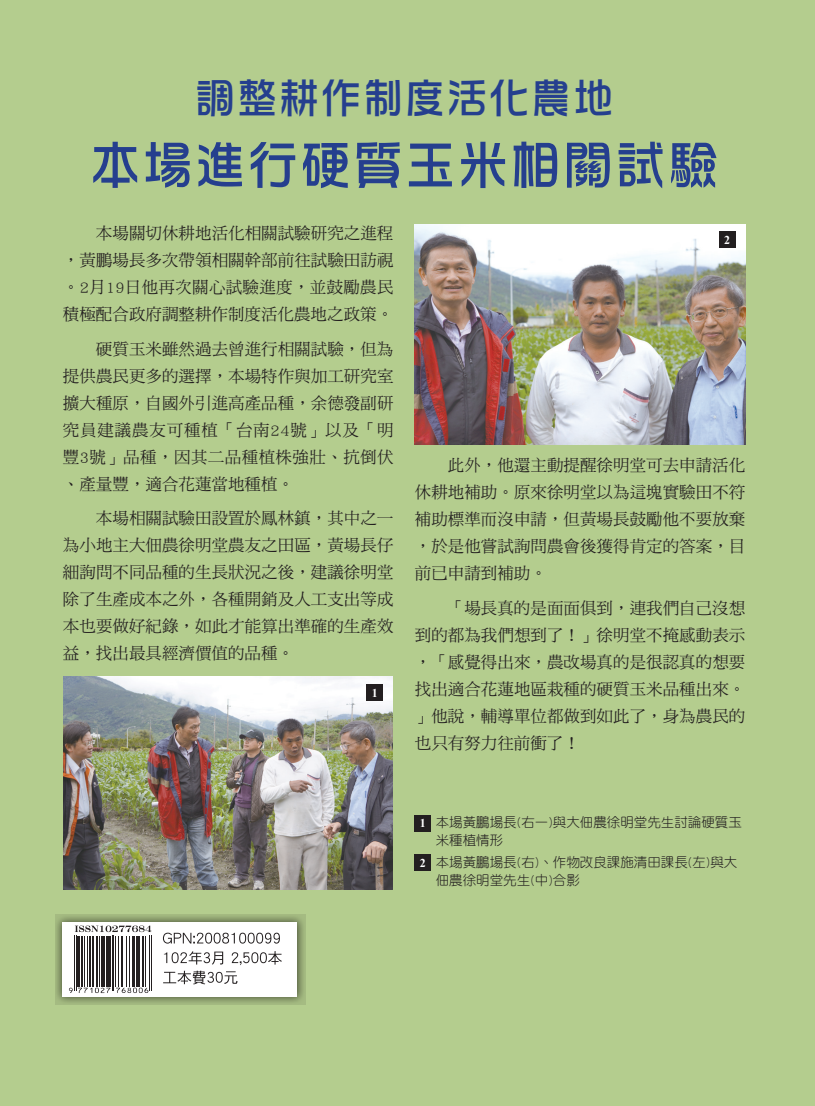
<style>
.page{position:relative;width:815px;height:1106px;background:#fff}
.page>*{position:absolute;margin:0;border:0;box-sizing:border-box;transform-origin:0 0}
.t1{font:52.5px "DF Hua Zong Std W5";color:#253f8e}
.t2{font:42px "DF Hua Zong Std W5";color:#253f8e}
.t3{font:16.5px/27px "DF Ming Std W5";color:#231f20;text-align:justify}
.t4{font:13.5px/18px "DF Yuan Std W3";color:#231f20}
.t5{font:700 12px "Times New Roman";color:#fff}
</style>
<div class="page">
<div style="left:0;top:0;width:814px;height:1106px;background:#b4cd8e"></div>
<img style="left:414px;top:224px;width:331px;height:220px">
<img style="left:64px;top:676px;width:329px;height:214px">
<div style="left:415px;top:815px;width:16px;height:16px;background:#231f20"></div>
<div style="left:367px;top:685px;width:16px;height:16px;background:#231f20"></div>
<div style="left:415px;top:854px;width:16px;height:16px;background:#231f20"></div>
<div style="left:719px;top:232px;width:16px;height:16px;background:#231f20"></div>
<svg style="left:55px;top:914px;width:250px;height:91px"></svg>
<div style="left:63px;top:922px;width:234px;height:74px;background:#fff"></div>
<hr style="left:75px;top:935px;width:1px;height:56px;background:#231f20">
<hr style="left:76px;top:935px;width:1px;height:56px;background:#231f20">
<hr style="left:78px;top:935px;width:2px;height:51px;background:#231f20">
<hr style="left:81px;top:935px;width:1px;height:51px;background:#231f20">
<hr style="left:84px;top:935px;width:1px;height:51px;background:#231f20">
<hr style="left:87px;top:935px;width:1px;height:51px;background:#231f20">
<hr style="left:89px;top:935px;width:2px;height:51px;background:#231f20">
<hr style="left:92px;top:935px;width:2px;height:51px;background:#231f20">
<hr style="left:96px;top:935px;width:2px;height:51px;background:#231f20">
<hr style="left:99px;top:935px;width:1px;height:51px;background:#231f20">
<hr style="left:101px;top:935px;width:2px;height:51px;background:#231f20">
<hr style="left:104px;top:935px;width:1px;height:51px;background:#231f20">
<hr style="left:106px;top:935px;width:2px;height:51px;background:#231f20">
<hr style="left:109px;top:935px;width:2px;height:51px;background:#231f20">
<hr style="left:112px;top:935px;width:1px;height:56px;background:#231f20">
<hr style="left:113px;top:935px;width:1px;height:56px;background:#231f20">
<hr style="left:115px;top:935px;width:1px;height:51px;background:#231f20">
<hr style="left:118px;top:935px;width:1px;height:51px;background:#231f20">
<hr style="left:121px;top:935px;width:1px;height:51px;background:#231f20">
<hr style="left:122px;top:935px;width:1px;height:51px;background:#231f20">
<hr style="left:126px;top:935px;width:1px;height:51px;background:#231f20">
<hr style="left:129px;top:935px;width:1px;height:51px;background:#231f20">
<hr style="left:132px;top:935px;width:2px;height:51px;background:#231f20">
<hr style="left:136px;top:935px;width:1px;height:51px;background:#231f20">
<hr style="left:138px;top:935px;width:2px;height:51px;background:#231f20">
<hr style="left:142px;top:935px;width:1px;height:51px;background:#231f20">
<hr style="left:143px;top:935px;width:1px;height:51px;background:#231f20">
<hr style="left:145px;top:935px;width:1px;height:51px;background:#231f20">
<hr style="left:149px;top:935px;width:1px;height:56px;background:#231f20">
<hr style="left:151px;top:935px;width:1px;height:56px;background:#231f20">
<svg style="left:69px;top:987px;width:41px;height:6px"></svg>
<svg style="left:116px;top:987px;width:32px;height:6px"></svg>
<svg style="left:75px;top:925px;width:76px;height:7px"></svg>
<svg style="left:163px;top:932px;width:117px;height:11px"></svg>
<svg style="left:163px;top:951px;width:119px;height:33px"></svg>
<h2 class="t2" style="left:194px;top:75px;width:421px">調整耕作制度活化農地</h2>
<h1 class="t1" style="left:89px;top:136px;width:631px">本場進行硬質玉米相關試驗</h1>
<p class="t3" style="left:63px;top:220px;width:332px;text-indent:33px">本場關切休耕地活化相關試驗研究之進程，黃鵬場長多次帶領相關幹部前往試驗田訪視。2月19日他再次關心試驗進度，並鼓勵農民積極配合政府調整耕作制度活化農地之政策。</p>
<p class="t3" style="left:63px;top:335px;width:332px;text-indent:33px">硬質玉米雖然過去曾進行相關試驗，但為提供農民更多的選擇，本場特作與加工研究室擴大種原，自國外引進高產品種，余德發副研究員建議農友可種植「台南24號」以及「明豐3號」品種，因其二品種植株強壯、抗倒伏、產量豐，適合花蓮當地種植。</p>
<p class="t3" style="left:63px;top:504px;width:332px;text-indent:33px">本場相關試驗田設置於鳳林鎮，其中之一為小地主大佃農徐明堂農友之田區，黃場長仔細詢問不同品種的生長狀況之後，建議徐明堂除了生產成本之外，各種開銷及人工支出等成本也要做好紀錄，如此才能算出準確的生產效益，找出最具經濟價值的品種。</p>
<p class="t5" style="left:372px;top:686px;width:7px">1</p>
<p class="t5" style="left:724px;top:233px;width:7px">2</p>
<p class="t3" style="left:415px;top:451px;width:332px;text-indent:33px">此外，他還主動提醒徐明堂可去申請活化休耕地補助。原來徐明堂以為這塊實驗田不符補助標準而沒申請，但黃場長鼓勵他不要放棄，於是他嘗試詢問農會後獲得肯定的答案，目前已申請到補助。</p>
<p class="t3" style="left:415px;top:594px;width:332px;text-indent:33px">「場長真的是面面俱到，連我們自己沒想到的都為我們想到了！」徐明堂不掩感動表示，「感覺得出來，農改場真的是很認真的想要找出適合花蓮地區栽種的硬質玉米品種出來。」他說，輔導單位都做到如此了，身為農民的也只有努力往前衝了！</p>
<p class="t5" style="left:420px;top:816px;width:7px">1</p>
<p class="t5" style="left:420px;top:855px;width:7px">2</p>
<p class="t4" style="left:435px;top:813px;width:307px">本場黃鵬場長(右一)與大佃農徐明堂先生討論硬質玉米種植情形</p>
<p class="t4" style="left:435px;top:853px;width:303px">本場黃鵬場長(右)、作物改良課施清田課長(左)與大佃農徐明堂先生(中)合影</p>
</div>
